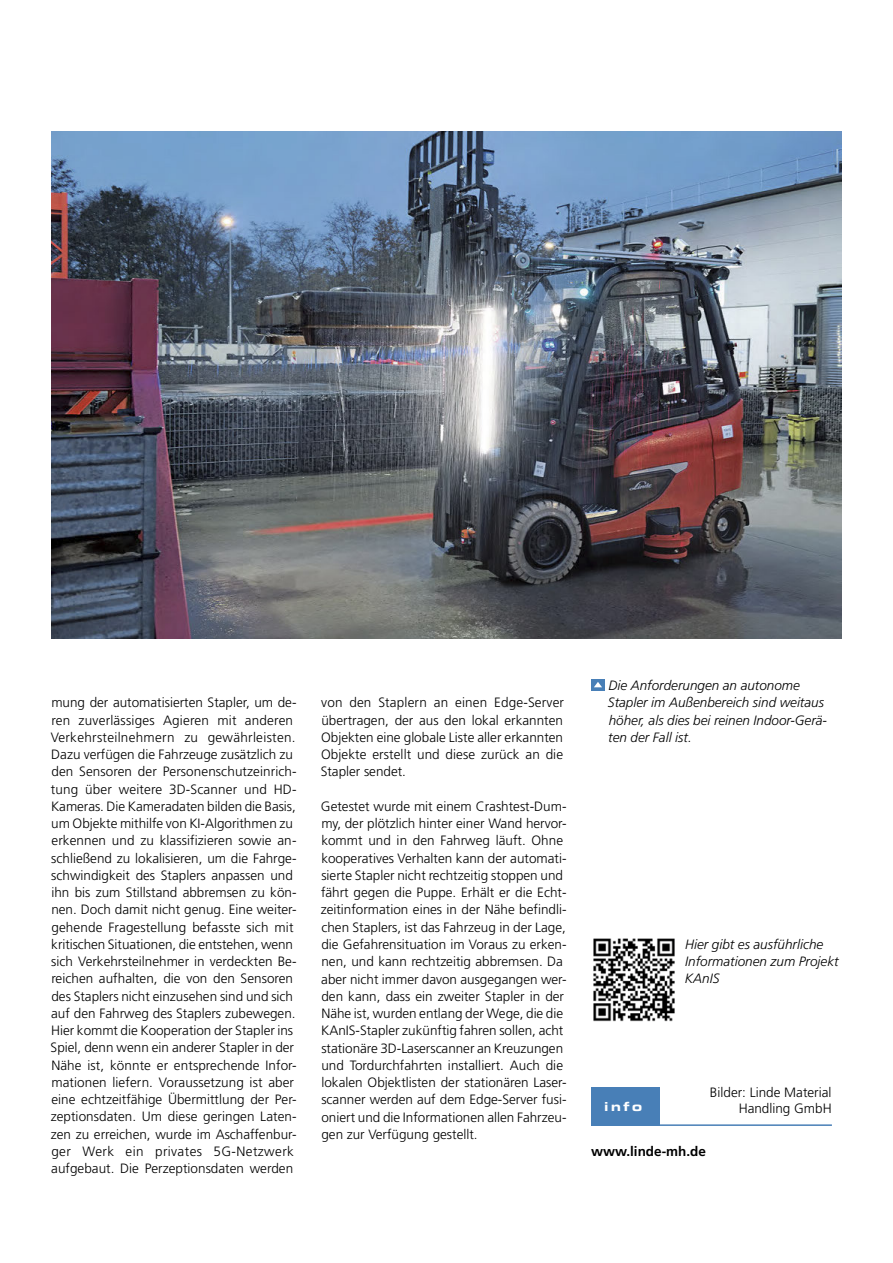
<style>
.page{position:relative;width:893px;height:1263px;background:#fff}
.page>*{position:absolute;margin:0;border:0;box-sizing:border-box;transform-origin:0 0}
.Fließtext{font:300 13.5px/17.2px "Frutiger LT Std";color:#000}
.BU{font:italic 300 13.5px/17.2px "Frutiger LT Std";color:#000}
.Bildunterschrift{font:700 13.5px "Frutiger LT Std";color:#000}
.Info{font:700 expanded 13.5px "Eurostile SB";color:#fff}
</style>
<div class="page">
<div style="left:591px;top:1087px;width:68px;height:38px;background:#487fb7"></div>
<hr style="left:591px;top:1124px;width:68px;height:2px;background:#487fb7">
<hr style="left:659px;top:1124px;width:173px;height:2px;background:#487fb7">
<img style="left:51px;top:132px;width:791px;height:506px">
<img style="left:593px;top:938px;width:82px;height:84px">
<div style="left:591px;top:679px;width:14px;height:11px;background:#487fb7"></div>
<svg style="left:594px;top:682px;width:8px;height:5px"></svg>
<p class="Fließtext" style="left:51px;top:694px;width:247px">mung der automatisierten Stapler, um de&shy;ren zuverlässiges Agieren mit anderen Verkehrsteilnehmern zu gewährleisten.<br>Dazu verfügen die Fahrzeuge zusätzlich zu den Sensoren der Personenschutzeinrich&shy;tung über weitere 3D-Scanner und HD-Kameras. Die Kameradaten bilden die Basis, um Objekte mithilfe von KI-Algorithmen zu erkennen und zu klassifizieren sowie an&shy;schließend zu lokalisieren, um die Fahrge&shy;schwindigkeit des Staplers anpassen und ihn bis zum Stillstand abbremsen zu kön&shy;nen. Doch damit nicht genug. Eine weiter&shy;gehende Fragestellung befasste sich mit kritischen Situationen, die entstehen, wenn sich Verkehrsteilnehmer in verdeckten Be&shy;reichen aufhalten, die von den Sensoren des Staplers nicht einzusehen sind und sich auf den Fahrweg des Staplers zubewegen.<br>Hier kommt die Kooperation der Stapler ins Spiel, denn wenn ein anderer Stapler in der Nähe ist, könnte er entsprechende Infor&shy;mationen liefern. Voraussetzung ist aber eine echtzeitfähige Übermittlung der Per&shy;zeptionsdaten. Um diese geringen Laten&shy;zen zu erreichen, wurde im Aschaffenbur&shy;ger Werk ein privates 5G-Netzwerk aufgebaut. Die Perzeptionsdaten werden</p>
<p class="Fließtext" style="left:321px;top:694px;width:245px;text-align:justify">von den Staplern an einen Edge-Server übertragen, der aus den lokal erkannten Objekten eine globale Liste aller erkannten Objekte erstellt und diese zurück an die Stapler sendet.</p>
<p class="Fließtext" style="left:321px;top:798px;width:247px">Getestet wurde mit einem Crashtest-Dum&shy;my, der plötzlich hinter einer Wand hervor&shy;kommt und in den Fahrweg läuft. Ohne kooperatives Verhalten kann der automati&shy;sierte Stapler nicht rechtzeitig stoppen und fährt gegen die Puppe. Erhält er die Echt&shy;zeitinformation eines in der Nähe befindli&shy;chen Staplers, ist das Fahrzeug in der Lage, die Gefahrensituation im Voraus zu erken&shy;nen, und kann rechtzeitig abbremsen. Da aber nicht immer davon ausgegangen wer&shy;den kann, dass ein zweiter Stapler in der Nähe ist, wurden entlang der Wege, die die KAnIS-Stapler zukünftig fahren sollen, acht stationäre 3D-Laserscanner an Kreuzungen und Tordurchfahrten installiert. Auch die lokalen Objektlisten der stationären Laser&shy;scanner werden auf dem Edge-Server fusi&shy;oniert und die Informationen allen Fahrzeu&shy;gen zur Verfügung gestellt.</p>
<p class="BU" style="left:608px;top:677px;width:221px">Die Anforderungen an autonome<br>Stapler im Außenbereich sind weitaus höher, als dies bei reinen Indoor-Gerä&shy;ten der Fall ist.</p>
<p class="Info" style="left:605px;top:1099px;width:39px">info</p>
<p class="BU" style="left:685px;top:936px;width:155px">Hier gibt es ausführliche<br>Informationen zum Projekt<br>KAnIS</p>
<p class="Fließtext" style="left:710px;top:1084px;width:123px;line-height:16.2px;text-align:right">Bilder: Linde Material<br>Handling GmbH</p>
<p class="Bildunterschrift" style="left:591px;top:1143px;width:116px">www.linde-mh.de</p>
</div>
